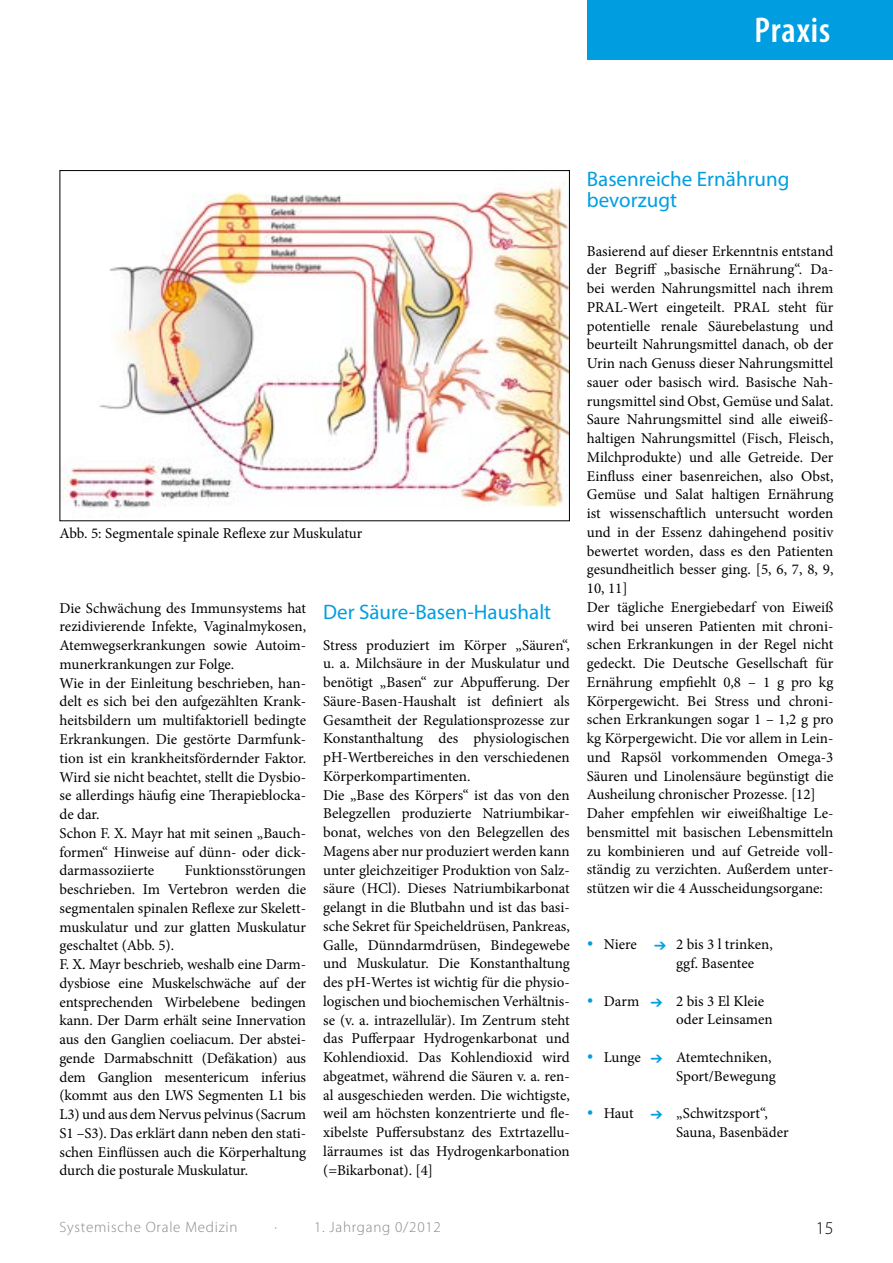
<style>
.page{position:relative;width:893px;height:1263px;background:#fff}
.page>*{position:absolute;margin:0;border:0;box-sizing:border-box;transform-origin:0 0}
.t1{font:600 condensed 36px "Myriad Pro";letter-spacing:.025em;color:#fff}
.t2{font:21px/21px "Myriad Pro";color:#009ee0}
.t3{font:300 18px "Myriad Pro";color:#000}
.t4{font:15px/18.8px "Minion Pro";color:#000}
.t5{font:300 15px "Myriad Pro";letter-spacing:.05em;color:#87888a}
.s1{color:#009ee0}
</style>
<div class="page">
<div style="left:587px;top:0;width:306px;height:60px;background:#009ee0"></div>
<img style="left:62px;top:182px;width:506px;height:326px">
<h1 class="t1" style="left:754px;top:10px;width:77px">Praxis</h1>
<p class="t4" style="left:60px;top:524px;width:304px">Abb. 5: Segmentale spinale Reflexe zur Muskulatur</p>
<p class="t4" style="left:60px;top:599px;width:248px">Die Schwächung des Immunsystems hat rezidivierende Infekte, Vaginalmykosen, Atemwegserkrankungen sowie Autoim&shy;munerkrankungen zur Folge.<br>Wie in der Einleitung beschrieben, han&shy;delt es sich bei den aufgezählten Krank&shy;heitsbildern um multifaktoriell bedingte Erkrankungen. Die gestörte Darmfunk&shy;tion ist ein krankheitsfördernder Faktor.<br>Wird sie nicht beachtet, stellt die Dysbio&shy;se allerdings häufig eine Therapieblocka&shy;de dar.<br>Schon F. X. Mayr hat mit seinen „Bauch&shy;formen“ Hinweise auf dünn- oder dick&shy;darmassoziierte</p>
<p class="t4" style="left:60px;top:861px;width:248px;text-indent:125px">Funktionsstörungen beschrieben. Im Vertebron werden die segmentalen spinalen Reflexe zur Skelett&shy;muskulatur und zur glatten Muskulatur geschaltet (Abb. 5).<br>F. X. Mayr beschrieb, weshalb eine Darm&shy;dysbiose eine Muskelschwäche auf der entsprechenden Wirbelebene bedingen kann. Der Darm erhält seine Innervation aus den Ganglien coeliacum. Der abstei&shy;gende Darmabschnitt (Defäkation) aus dem Ganglion mesentericum inferius (kommt aus den LWS Segmenten L1 bis L3) und aus dem Nervus pelvinus (Sacrum S1 –S3). Das erklärt dann neben den stati&shy;schen Einflüssen auch die Körperhaltung durch die posturale Muskulatur.</p>
<h2 class="t2" style="left:323px;top:601px;width:230px">Der Säure-Basen-Haushalt</h2>
<p class="t4" style="left:323px;top:635px;width:248px">Stress produziert im Körper „Säuren“, u. a. Milchsäure in der Muskulatur und benötigt „Basen“ zur Abpufferung. Der Säure-Basen-Haushalt ist definiert als Gesamtheit der Regulationsprozesse zur Konstanthaltung des physiologischen pH-Wertbereiches in den verschiedenen Körperkompartimenten.<br>Die „Base des Körpers“ ist das von den Belegzellen produzierte Natriumbikar&shy;bonat, welches von den Belegzellen des Magens aber nur produziert werden kann unter gleichzeitiger Produktion von Salz&shy;säure (HCl). Dieses Natriumbikarbonat gelangt in die Blutbahn und ist das basi&shy;sche Sekret für Speicheldrüsen, Pankreas, Galle, Dünndarmdrüsen, Bindegewebe und Muskulatur. Die Konstanthaltung des pH-Wertes ist wichtig für die physio&shy;logischen und biochemischen Verhältnis&shy;se (v. a. intrazellulär). Im Zentrum steht das Pufferpaar Hydrogenkarbonat und Kohlendioxid. Das Kohlendioxid wird abgeatmet, während die Säuren v. a. ren&shy;al ausgeschieden werden. Die wichtigste, weil am höchsten konzentrierte und fle&shy;xibelste Puffersubstanz des Extrtazellu&shy;lärraumes ist das Hydrogenkarbonation (=Bikarbonat). [4]</p>
<h2 class="t2" style="left:587px;top:168px;width:204px">Basenreiche Ernährung bevorzugt</h2>
<p class="t4" style="left:587px;top:241px;width:248px">Basierend auf dieser Erkenntnis entstand der Begriff „basische Ernährung“. Da&shy;bei werden Nahrungsmittel nach ihrem PRAL-Wert eingeteilt. PRAL steht für potentielle renale Säurebelastung und beurteilt Nahrungsmittel danach, ob der Urin nach Genuss dieser Nahrungsmittel sauer oder basisch wird. Basische Nah&shy;rungsmittel sind Obst, Gemüse und Salat.<br>Saure Nahrungsmittel sind alle eiweiß&shy;haltigen Nahrungsmittel (Fisch, Fleisch, Milchprodukte) und alle Getreide. Der Einfluss einer basenreichen, also Obst, Gemüse und Salat haltigen Ernährung ist wissenschaftlich untersucht worden und in der Essenz dahingehend positiv bewertet worden, dass es den Patienten gesundheitlich besser ging. [5, 6, 7, 8, 9, 10, 11]<br>Der tägliche Energiebedarf von Eiweiß wird bei unseren Patienten mit chroni&shy;schen Erkrankungen in der Regel nicht gedeckt. Die Deutsche Gesellschaft für Ernährung empfiehlt 0,8 – 1 g pro kg Körpergewicht. Bei Stress und chroni&shy;schen Erkrankungen sogar 1 – 1,2 g pro kg Körpergewicht. Die vor allem in Lein&shy;und Rapsöl vorkommenden Omega-3<br>Säuren und Linolensäure begünstigt die Ausheilung chronischer Prozesse. [12] Daher empfehlen wir eiweißhaltige Le&shy;bensmittel mit basischen Lebensmitteln zu kombinieren und auf Getreide voll&shy;ständig zu verzichten. Außerdem unter&shy;stützen wir die 4 Ausscheidungsorgane:</p>
<p class="t4" style="left:587px;top:935px;width:51px"><span class="s1">•</span> Niere</p>
<p class="t4" style="left:676px;top:935px;width:98px">2 bis 3 l trinken, ggf. Basentee</p>
<p class="t4" style="left:587px;top:991px;width:54px"><span class="s1">•</span> Darm</p>
<p class="t4" style="left:676px;top:991px;width:98px">2 bis 3 El Kleie oder Leinsamen</p>
<p class="t4" style="left:587px;top:1048px;width:56px"><span class="s1">•</span> Lunge</p>
<p class="t4" style="left:676px;top:1048px;width:101px">Atemtechniken,<br>Sport/Bewegung</p>
<p class="t4" style="left:587px;top:1104px;width:48px"><span class="s1">•</span> Haut</p>
<p class="t4" style="left:676px;top:1104px;width:114px">„Schwitzsport“,<br>Sauna, Basenbäder</p>
<p class="t5" style="left:60px;top:1218px;width:179px">Systemische Orale Medizin</p>
<p class="t5" style="left:274px;top:1218px;width:4px">·</p>
<p class="t5" style="left:314px;top:1218px;width:128px">1. Jahrgang 0/2012</p>
<p class="t3" style="left:816px;top:1218px;width:19px">15</p>
</div>
